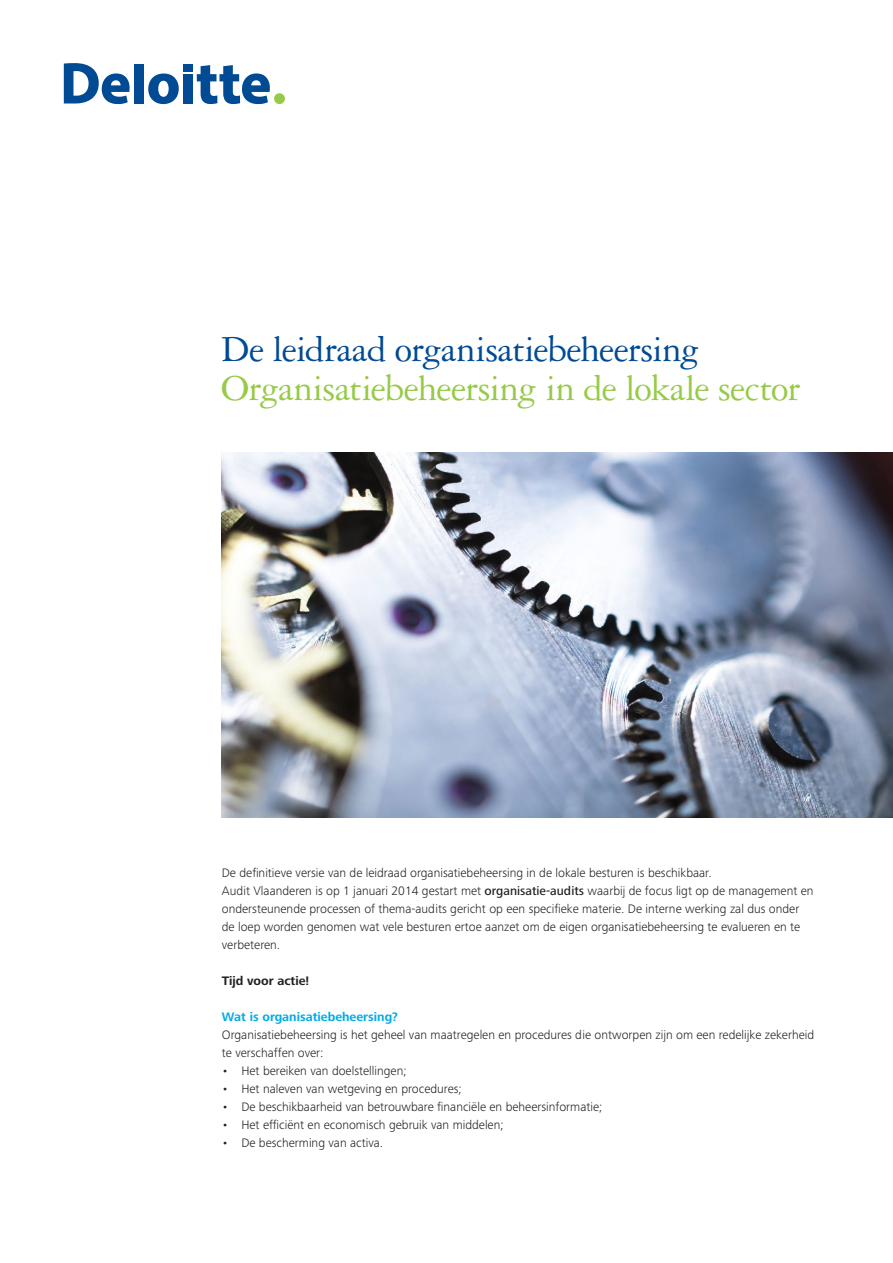
<style>
.page{position:relative;width:893px;height:1263px;background:#fff}
.page>*{position:absolute;margin:0;border:0;box-sizing:border-box;transform-origin:0 0}
.Head_styles_Cover_he{font:39px "Garamond 3 LT Std";letter-spacing:-.025em;color:#97ca49}
.Head_styles_Cover_he-2{font:39px "Garamond 3 LT Std";letter-spacing:-.02em;color:#014a94}
.Body_styles_Body_cop{font:300 12.75px/18px "Frutiger Next Pro";color:#231f20}
.Subhead_styles_B_Sub{font:700 12.75px "Frutiger Next Pro";color:#00abe7}
.Body_styles_Body_cop-2{font:700 12.75px "Frutiger Next Pro";color:#231f20}
.s1{font-weight:500}
</style>
<div class="page">
<div style="left:134px;top:64px;width:10px;height:39px;background:#014a94"></div>
<svg style="left:148px;top:74px;width:31px;height:30px"></svg>
<div style="left:183px;top:74px;width:10px;height:29px;background:#014a94"></div>
<div style="left:183px;top:64px;width:10px;height:7px;background:#014a94"></div>
<svg style="left:197px;top:65px;width:73px;height:39px"></svg>
<div style="left:274px;top:93px;width:11px;height:11px;background:#97ca49;border-radius:50%"></div>
<svg style="left:64px;top:63px;width:66px;height:41px"></svg>
<img style="left:222px;top:452px;width:671px;height:366px">
<p class="Head_styles_Cover_he-2" style="left:221px;top:328px;width:480px">De leidraad organisatiebeheersing</p>
<p class="Head_styles_Cover_he" style="left:221px;top:367px;width:581px">Organisatiebeheersing in de lokale sector</p>
<p class="Body_styles_Body_cop" style="left:222px;top:864px;width:593px">De definitieve versie van de leidraad organisatiebeheersing in de lokale besturen is beschikbaar.<br>Audit Vlaanderen is op 1 januari 2014 gestart met <span class="s1">organisatie-audits</span> waarbij de focus ligt op de management en ondersteunende processen of thema-audits gericht op een specifieke materie. De interne werking zal dus onder de loep worden genomen wat vele besturen ertoe aanzet om de eigen organisatiebeheersing te evalueren en te verbeteren.</p>
<p class="Body_styles_Body_cop-2" style="left:222px;top:974px;width:89px">Tijd voor actie!</p>
<p class="Subhead_styles_B_Sub" style="left:222px;top:1010px;width:178px">Wat is organisatiebeheersing?</p>
<p class="Body_styles_Body_cop" style="left:222px;top:1026px;width:594px">Organisatiebeheersing is het geheel van maatregelen en procedures die ontworpen zijn om een redelijke zekerheid te verschaffen over:</p>
<p class="Body_styles_Body_cop" style="left:222px;top:1062px;width:186px">• Het bereiken van doelstellingen;</p>
<p class="Body_styles_Body_cop" style="left:222px;top:1080px;width:242px">• Het naleven van wetgeving en procedures;</p>
<p class="Body_styles_Body_cop" style="left:222px;top:1098px;width:382px">• De beschikbaarheid van betrouwbare financiële en beheersinformatie;</p>
<p class="Body_styles_Body_cop" style="left:222px;top:1116px;width:283px">• Het efficiënt en economisch gebruik van middelen;</p>
<p class="Body_styles_Body_cop" style="left:222px;top:1134px;width:163px">• De bescherming van activa.</p>
</div>
